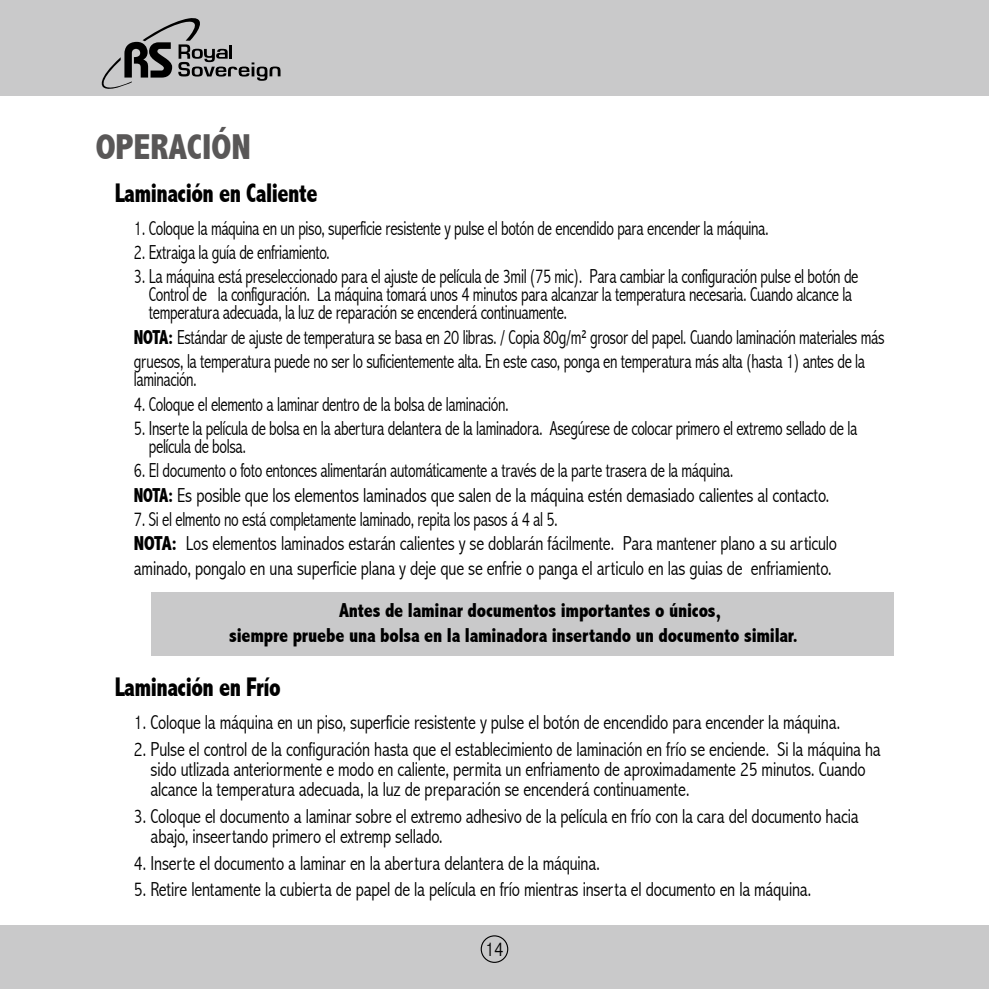
<style>
.page{position:relative;width:989px;height:989px;background:#fff}
.page>*{position:absolute;margin:0;border:0;box-sizing:border-box;transform-origin:0 0}
.t1{font:800 condensed 36px "Abadi";color:#595757}
.t2{font:800 condensed 27px "Abadi";letter-spacing:-.02em;color:#000;scale:.88 1}
.t3{font:300 condensed 20.25px/24.3px "Abadi";letter-spacing:-.01em;color:#000;scale:.88 1}
.t4{font:300 condensed 20.25px/20.2px "Abadi";letter-spacing:-.01em;color:#000;scale:.95 1}
.t5{font:800 condensed 20.25px/24.3px "Abadi";letter-spacing:-.01em;color:#000;scale:.95 1}
.t6{font:300 condensed 20.25px "Abadi";letter-spacing:-.01em;color:#000}
.s1{font-weight:800}
</style>
<div class="page">
<div style="left:0;top:0;width:989px;height:96px;background:#c9c9ca"></div>
<div style="left:0;top:925px;width:989px;height:64px;background:#c9c9ca"></div>
<div style="left:481px;top:935px;width:27px;height:28px;border:1px solid #000;border-radius:50%"></div>
<svg style="left:101px;top:18px;width:179px;height:71px"></svg>
<div style="left:151px;top:592px;width:742px;height:63px;background:#c9c9ca"></div>
<h1 class="t1" style="left:96px;top:127px;width:157px">OPERACIÓN</h1>
<h2 class="t2" style="left:115px;top:177px;width:232px">Laminación en Caliente</h2>
<p class="t3" style="left:134px;top:216px;width:722px">1. Coloque la máquina en un piso, superficie resistente y pulse el botón de encendido para encender la máquina.</p>
<p class="t3" style="left:134px;top:240px;width:224px">2. Extraiga la guía de enfriamiento.</p>
<p class="t3" style="left:149px;top:268px;width:808px;line-height:18px;text-indent:-15px">3. La máquina está preseleccionado para el ajuste de película de 3mil (75 mic). Para cambiar la configuración pulse el botón de<br>Control de la configuración. La máquina tomará unos 4 minutos para alcanzar la temperatura necesaria. Cuando alcance la temperatura adecuada, la luz de reparación se encenderá continuamente.</p>
<p class="t3" style="left:134px;top:325px;width:854px"><span class="s1">NOTA:</span> Estándar de ajuste de temperatura se basa en 20 libras. / Copia 80g/m² grosor del papel. Cuando laminación materiales más gruesos, la temperatura puede no ser lo suficientemente alta. En este caso, ponga en temperatura más alta (hasta 1) antes de la</p>
<p class="t3" style="left:134px;top:367px;width:73px">laminación.</p>
<p class="t3" style="left:134px;top:391px;width:427px">4. Coloque el elemento a laminar dentro de la bolsa de laminación.</p>
<p class="t3" style="left:149px;top:419px;width:806px;line-height:18px;text-indent:-15px">5. Inserte la película de bolsa en la abertura delantera de la laminadora. Asegúrese de colocar primero el extremo sellado de la película de bolsa.</p>
<p class="t3" style="left:134px;top:458px;width:791px">6. El documento o foto entonces alimentarán automáticamente a través de la parte trasera de la máquina.<br><span class="s1">NOTA:</span> Es posible que los elementos laminados que salen de la máquina estén demasiado calientes al contacto.</p>
<p class="t3" style="left:134px;top:507px;width:800px">7. Si el elmento no está completamente laminado, repita los pasos á 4 al 5.<br><span class="s1">NOTA:</span> Los elementos laminados estarán calientes y se doblarán fácilmente. Para mantener plano a su articulo aminado, pongalo en una superficie plana y deje que se enfrie o panga el articulo en las guias de enfriamiento.</p>
<p class="t5" style="left:229px;top:598px;width:600px;text-indent:110px">Antes de laminar documentos importantes o únicos,<br>siempre pruebe una bolsa en la laminadora insertando un documento similar.</p>
<h2 class="t2" style="left:115px;top:671px;width:190px">Laminación en Frío</h2>
<p class="t4" style="left:134px;top:712px;width:745px">1. Coloque la máquina en un piso, superficie resistente y pulse el botón de encendido para encender la máquina.</p>
<p class="t4" style="left:151px;top:738px;width:770px;text-indent:-17px">2. Pulse el control de la configuración hasta que el establecimiento de laminación en frío se enciende. Si la máquina ha sido utlizada anteriormente e modo en caliente, permita un enfriamento de aproximadamente 25 minutos. Cuando alcance la temperatura adecuada, la luz de preparación se encenderá continuamente.</p>
<p class="t4" style="left:151px;top:806px;width:746px;text-indent:-17px">3. Coloque el documento a laminar sobre el extremo adhesivo de la película en frío con la cara del documento hacia abajo, inseertando primero el extremp sellado.</p>
<p class="t4" style="left:134px;top:852px;width:492px">4. Inserte el documento a laminar en la abertura delantera de la máquina.</p>
<p class="t4" style="left:134px;top:879px;width:714px">5. Retire lentamente la cubierta de papel de la película en frío mientras inserta el documento en la máquina.</p>
<p class="t6" style="left:485px;top:937px;width:20px">14</p>
</div>
